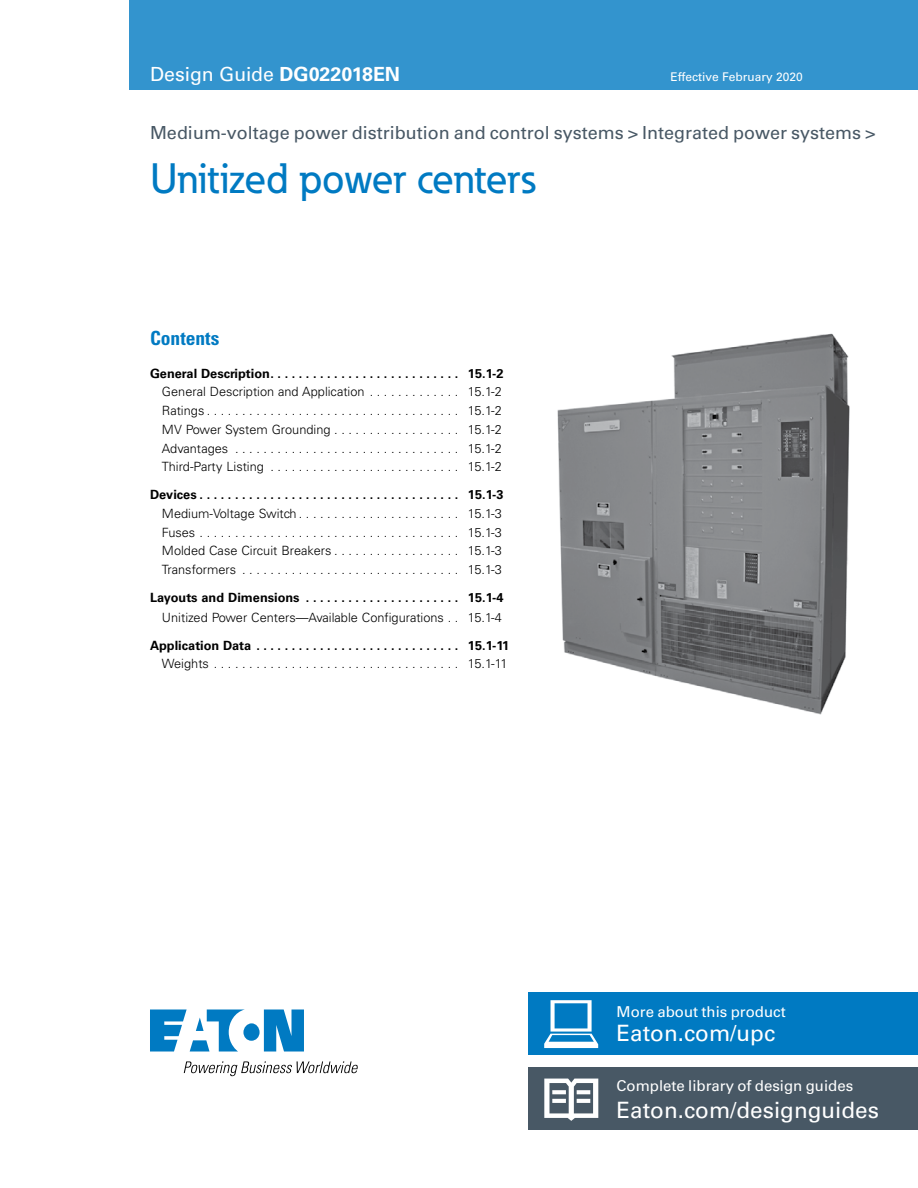
<style>
.page{position:relative;width:918px;height:1188px;background:#fff}
.page>*{position:absolute;margin:0;border:0;box-sizing:border-box;transform-origin:0 0}
.t1{font:500 42px "Eaton";letter-spacing:-.01em;color:#007ac2}
.t2{font:22.5px "Univers LT Std";color:#fff}
.t3{font:19.5px "Univers LT Std";letter-spacing:-.005em;color:#fff}
.t4{font:700 condensed 19.5px "Univers LT Std";color:#007ac2}
.t5{font:18px "Univers LT Std";color:#485865}
.t6{font:15px "Univers LT Std";color:#fff}
.t7{font:300 12.75px/18.8px "Univers LT Std";color:#000;text-align:justify}
.t8{font:700 12.75px "Univers LT Std";color:#000}
.t9{font:12px "Univers LT Std";color:#fff}
.s1{font-weight:700}
</style>
<div class="page">
<img style="left:557px;top:333px;width:293px;height:382px">
<div style="left:528px;top:1067px;width:390px;height:63px;background:#485865"></div>
<div style="left:528px;top:993px;width:390px;height:62px;background:#007ac2"></div>
<svg style="left:544px;top:1079px;width:54px;height:42px"></svg>
<svg style="left:544px;top:1000px;width:54px;height:48px"></svg>
<div style="left:129px;top:0;width:789px;height:90px;background:#3394ce"></div>
<svg style="left:150px;top:1010px;width:154px;height:42px"></svg>
<svg style="left:184px;top:1061px;width:174px;height:15px"></svg>
<h3 class="t3" style="left:150px;top:63px;width:252px">Design Guide <span class="s1">DG022018EN</span></h3>
<p class="t9" style="left:670px;top:70px;width:134px">Effective February 2020</p>
<h3 class="t5" style="left:150px;top:122px;width:727px">Medium-voltage power distribution and control systems &gt; Integrated power systems &gt;</h3>
<h1 class="t1" style="left:150px;top:153px;width:387px">Unitized power centers</h1>
<h3 class="t4" style="left:150px;top:326px;width:71px">Contents</h3>
<p class="t8" style="left:150px;top:366px;width:355px">General Description . . . . . . . . . . . . . . . . . . . . . . . . . . . 15.1-2</p>
<p class="t7" style="left:162px;top:382px;width:341px">General Description and Application . . . . . . . . . . . . . 15. 1-2<br>Ratings . . . . . . . . . . . . . . . . . . . . . . . . . . . . . . . . . . . . 15. 1-2<br>MV Power System Grounding . . . . . . . . . . . . . . . . . . 15. 1-2<br>Advantages . . . . . . . . . . . . . . . . . . . . . . . . . . . . . . . . 15. 1-2<br>Third-Party Listing . . . . . . . . . . . . . . . . . . . . . . . . . . . 15. 1-2</p>
<p class="t8" style="left:150px;top:487px;width:355px">Devices . . . . . . . . . . . . . . . . . . . . . . . . . . . . . . . . . . . . . 15.1-3</p>
<p class="t7" style="left:162px;top:504px;width:341px">Medium-Voltage Switch . . . . . . . . . . . . . . . . . . . . . . . 15. 1-3<br>Fuses . . . . . . . . . . . . . . . . . . . . . . . . . . . . . . . . . . . . . 15. 1-3<br>Molded Case Circuit Breakers . . . . . . . . . . . . . . . . . . 15. 1-3<br>Transformers . . . . . . . . . . . . . . . . . . . . . . . . . . . . . . . 15. 1-3</p>
<p class="t8" style="left:150px;top:590px;width:355px">Layouts and Dimensions . . . . . . . . . . . . . . . . . . . . . . 15.1-4</p>
<p class="t7" style="left:162px;top:608px;width:341px">Unitized Power Centers—Available Configurations . . 15. 1-4</p>
<p class="t8" style="left:150px;top:638px;width:361px">Application Data . . . . . . . . . . . . . . . . . . . . . . . . . . . . . 15.1-11</p>
<p class="t7" style="left:162px;top:654px;width:347px">Weights . . . . . . . . . . . . . . . . . . . . . . . . . . . . . . . . . . . 15. 1-11</p>
<p class="t6" style="left:617px;top:1003px;width:171px">More about this product</p>
<h2 class="t2" style="left:617px;top:1020px;width:160px">Eaton.com/upc</h2>
<p class="t6" style="left:617px;top:1076px;width:238px">Complete library of design guides</p>
<h2 class="t2" style="left:617px;top:1096px;width:264px">Eaton.com/designguides</h2>
</div>
